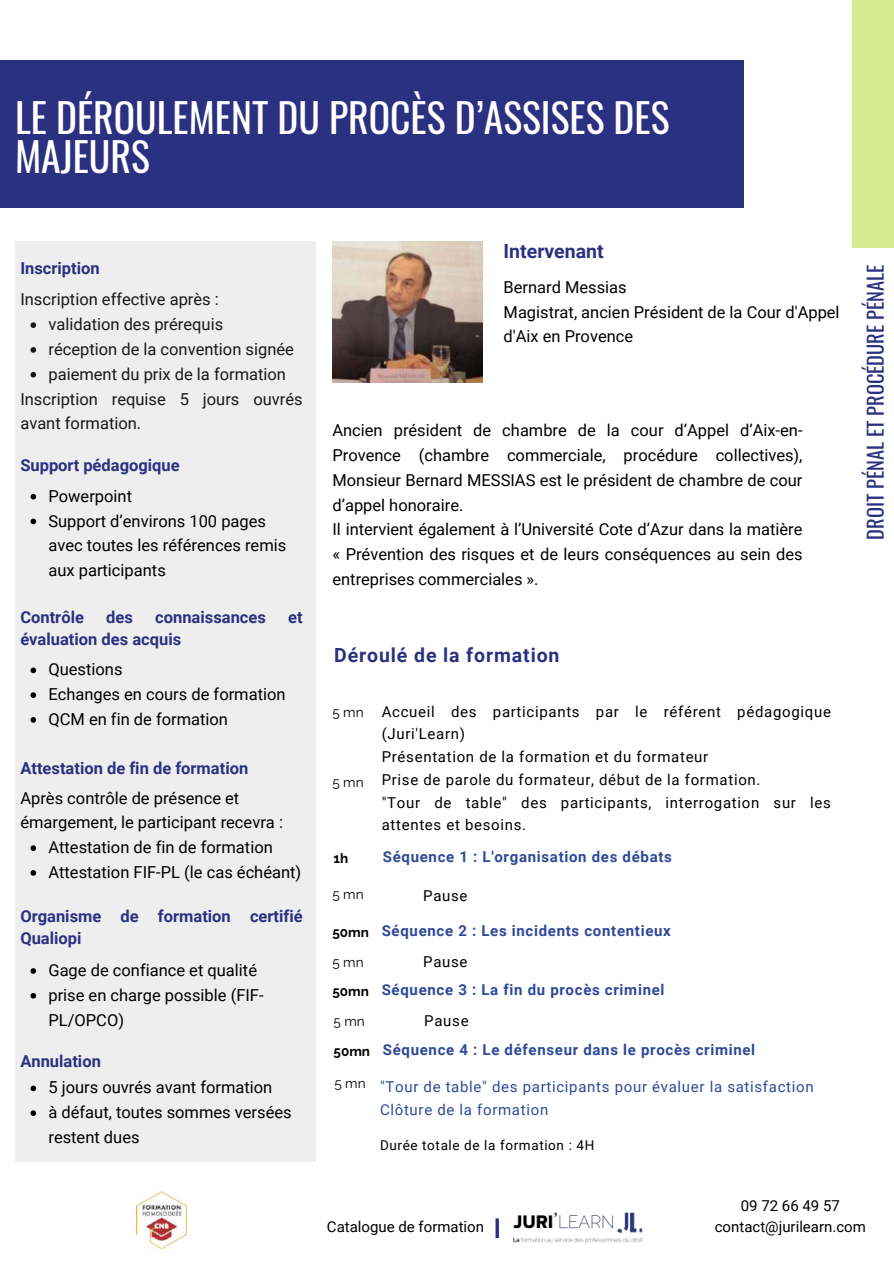
<style>
.page{position:relative;width:894px;height:1264px;background:#fff}
.page>*{position:absolute;margin:0;border:0;box-sizing:border-box;transform-origin:0 0}
.t1{font:39.75px/39.3px "Oswald";color:#fff}
.t2{font:20.4px "Oswald";color:#2b3181}
.t3{font:700 19.5px "Roboto";letter-spacing:.045em;color:#2b3181}
.t4{font:700 19.5px "Roboto";color:#2b3181}
.t5{font:16.5px/24.8px "Roboto";color:#000}
.t6{font:16.5px "Roboto";color:#1a171b}
.t7{font:700 16.5px/22.5px "Roboto";color:#2b3181}
.t8{font:15px/22.8px "Roboto";letter-spacing:.045em;color:#000}
.t9{font:700 15px "Roboto";letter-spacing:.045em;color:#2e4999}
.t10{font:15px/22.5px "Roboto";letter-spacing:.045em;color:#2e4999}
.t11{font:15px/20.2px "Roboto";color:#000;text-align:center}
.t12{font:13.5px "Roboto";letter-spacing:.045em;color:#000}
.t13{font:13.5px "Raleway";color:#000}
.t14{font:700 13.5px "Raleway";color:#000}
</style>
<div class="page">
<div style="left:0;top:60px;width:743px;height:147px;background:#2b3181"></div>
<div style="left:852px;top:0;width:41px;height:248px;background:#d8ea91"></div>
<div style="left:15px;top:241px;width:300px;height:920px;background:#eeeded"></div>
<svg style="left:30px;top:322px;width:6px;height:6px"></svg>
<svg style="left:30px;top:347px;width:6px;height:6px"></svg>
<svg style="left:30px;top:372px;width:6px;height:5px"></svg>
<svg style="left:30px;top:494px;width:6px;height:5px"></svg>
<svg style="left:30px;top:518px;width:6px;height:6px"></svg>
<svg style="left:30px;top:667px;width:6px;height:6px"></svg>
<svg style="left:30px;top:692px;width:6px;height:6px"></svg>
<svg style="left:30px;top:717px;width:6px;height:5px"></svg>
<svg style="left:30px;top:845px;width:6px;height:6px"></svg>
<svg style="left:30px;top:870px;width:6px;height:5px"></svg>
<svg style="left:30px;top:968px;width:6px;height:5px"></svg>
<svg style="left:30px;top:993px;width:6px;height:5px"></svg>
<svg style="left:30px;top:1085px;width:6px;height:6px"></svg>
<svg style="left:30px;top:1110px;width:6px;height:5px"></svg>
<img style="left:332px;top:241px;width:150px;height:142px">
<hr style="left:495px;top:1218px;width:3px;height:19px;background:#2b3181">
<img style="left:137px;top:1191px;width:49px;height:57px">
<img style="left:513px;top:1212px;width:130px;height:31px">
<h1 class="t1" style="left:15px;top:96px;width:655px">LE DÉROULEMENT DU PROCÈS D’ASSISES DES<br>MAJEURS</h1>
<p class="t7" style="left:20px;top:257px;width:81px">Inscription</p>
<p class="t6" style="left:20px;top:290px;width:200px">Inscription effective après :</p>
<p class="t6" style="left:48px;top:315px;width:176px">validation des prérequis</p>
<p class="t6" style="left:48px;top:340px;width:247px">réception de la convention signée</p>
<p class="t6" style="left:48px;top:364px;width:239px">paiement du prix de la formation</p>
<p class="t6" style="left:20px;top:389px;width:284px">Inscription requise 5 jours ouvrés</p>
<p class="t6" style="left:20px;top:414px;width:122px">avant formation.</p>
<p class="t7" style="left:20px;top:454px;width:161px">Support pédagogique</p>
<p class="t5" style="left:48px;top:483px;width:239px">Powerpoint<br>Support d’environs 100 pages avec toutes les références remis aux participants</p>
<p class="t7" style="left:20px;top:606px;width:65px">Contrôle</p>
<p class="t7" style="left:106px;top:606px;width:28px">des</p>
<p class="t7" style="left:155px;top:606px;width:112px">connaissances</p>
<p class="t7" style="left:288px;top:606px;width:16px">et</p>
<p class="t7" style="left:20px;top:628px;width:162px">évaluation des acquis</p>
<p class="t5" style="left:48px;top:657px;width:239px">Questions<br>Echanges en cours de formation<br>QCM en fin de formation</p>
<p class="t7" style="left:20px;top:757px;width:229px">Attestation de fin de formation</p>
<p class="t5" style="left:20px;top:785px;width:220px">Après contrôle de présence et</p>
<p class="t5" style="left:20px;top:810px;width:264px">émargement, le participant recevra :</p>
<p class="t5" style="left:48px;top:835px;width:226px">Attestation de fin de formation</p>
<p class="t5" style="left:48px;top:860px;width:254px">Attestation FIF-PL (le cas échéant)</p>
<p class="t7" style="left:20px;top:904px;width:284px">Organisme de formation certifié<br>Qualiopi</p>
<p class="t5" style="left:48px;top:958px;width:217px">Gage de confiance et qualité prise en charge possible (FIF-<br>PL/OPCO)</p>
<p class="t7" style="left:20px;top:1049px;width:82px">Annulation</p>
<p class="t5" style="left:48px;top:1075px;width:245px">5 jours ouvrés avant formation<br>à défaut, toutes sommes versées restent dues</p>
<p class="t4" style="left:503px;top:240px;width:101px">Intervenant</p>
<p class="t5" style="left:503px;top:275px;width:337px">Bernard Messias<br>Magistrat, ancien Président de la Cour d'Appel d'Aix en Provence</p>
<p class="t5" style="left:332px;top:418px;width:471px">Ancien président de chambre de la cour d’Appel d’Aix-en-Provence (chambre commerciale, procédure collectives), Monsieur Bernard MESSIAS est le président de chambre de cour d’appel honoraire.<br>Il intervient également à l’Université Cote d’Azur dans la matière « Prévention des risques et de leurs conséquences au sein des entreprises commerciales ».</p>
<p class="t2" style="left:859px;top:539px;width:276px;rotate:-90deg">DROIT PÉNAL ET PROCÉDURE PÉNALE</p>
<p class="t3" style="left:334px;top:644px;width:227px">Déroulé de la formation</p>
<p class="t13" style="left:332px;top:704px;width:33px">5 mn</p>
<p class="t13" style="left:332px;top:774px;width:33px">5 mn</p>
<p class="t14" style="left:333px;top:849px;width:16px">1h</p>
<p class="t8" style="left:381px;top:700px;width:450px">Accueil des participants par le référent pédagogique (Juri'Learn)<br>Présentation de la formation et du formateur<br>Prise de parole du formateur, début de la formation.<br>"Tour de table" des participants, interrogation sur les attentes et besoins.</p>
<p class="t9" style="left:383px;top:848px;width:290px">Séquence 1 : L'organisation des débats</p>
<p class="t13" style="left:332px;top:886px;width:33px">5 mn</p>
<p class="t8" style="left:423px;top:884px;width:46px">Pause</p>
<p class="t14" style="left:332px;top:924px;width:38px">50mn</p>
<p class="t9" style="left:381px;top:922px;width:290px">Séquence 2 : Les incidents contentieux</p>
<p class="t13" style="left:332px;top:954px;width:33px">5 mn</p>
<p class="t8" style="left:423px;top:950px;width:46px">Pause</p>
<p class="t14" style="left:332px;top:983px;width:38px">50mn</p>
<p class="t9" style="left:381px;top:981px;width:284px">Séquence 3 : La fin du procès criminel</p>
<p class="t13" style="left:333px;top:1013px;width:33px">5 mn</p>
<p class="t8" style="left:424px;top:1009px;width:46px">Pause</p>
<p class="t14" style="left:333px;top:1043px;width:38px">50mn</p>
<p class="t9" style="left:383px;top:1041px;width:374px">Séquence 4 : Le défenseur dans le procès criminel</p>
<p class="t13" style="left:334px;top:1075px;width:33px">5 mn</p>
<p class="t10" style="left:380px;top:1075px;width:435px">"Tour de table" des participants pour évaluer la satisfaction<br>Clôture de la formation</p>
<p class="t12" style="left:380px;top:1137px;width:216px">Durée totale de la formation : 4H</p>
<p class="t11" style="left:327px;top:1216px;width:159px">Catalogue de formation</p>
<p class="t11" style="left:714px;top:1195px;width:153px">09 72 66 49 57 contact@jurilearn.com</p>
</div>
